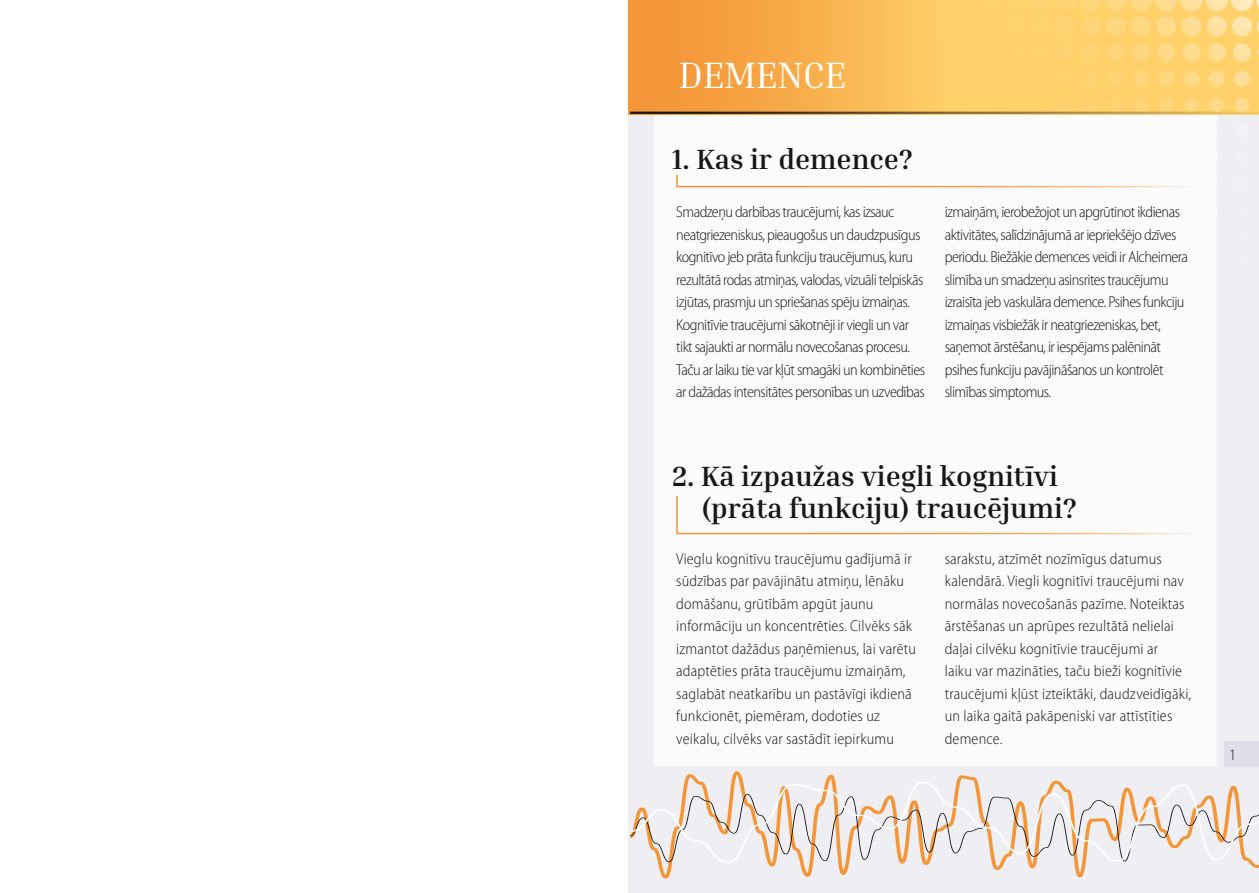
<style>
.page{position:relative;width:1259px;height:893px;background:#fff}
.page>*{position:absolute;margin:0;border:0;box-sizing:border-box;transform-origin:0 0}
.t1{font:37.5px "Inria Serif";letter-spacing:-.01em;color:#fff}
.t2{font:700 28.5px/31.5px "Inria Serif";color:#181716}
.t3{font:300 semi-condensed 15.75px/22.5px "Myriad Pro";letter-spacing:-.035em;color:#181716}
.t4{font:300 semi-condensed 15.75px/22.5px "Myriad Pro";letter-spacing:.01em;color:#181716}
</style>
<div class="page">
<div style="left:628px;top:0;width:631px;height:893px;background:#efeef3"></div>
<div style="left:654px;top:0;width:563px;height:766px;background:#fff"></div>
<svg style="left:628px;top:0;width:631px;height:114px;background:#f9b955"></svg>
<img style="left:927px;top:0;width:22px;height:11px">
<img style="left:928px;top:16px;width:20px;height:20px;border-radius:10px">
<img style="left:929px;top:44px;width:18px;height:18px;border-radius:9px">
<img style="left:930px;top:71px;width:16px;height:16px;border-radius:8px">
<img style="left:931px;top:98px;width:14px;height:14px;border-radius:7px">
<img style="left:952px;top:0;width:23px;height:11px">
<img style="left:953px;top:16px;width:20px;height:20px;border-radius:10px">
<img style="left:954px;top:44px;width:18px;height:18px;border-radius:9px">
<img style="left:955px;top:71px;width:17px;height:16px;border-radius:8px">
<img style="left:956px;top:98px;width:15px;height:14px;border-radius:7px">
<img style="left:978px;top:0;width:22px;height:11px">
<img style="left:979px;top:16px;width:20px;height:20px;border-radius:10px">
<img style="left:980px;top:44px;width:18px;height:18px;border-radius:9px">
<img style="left:981px;top:71px;width:16px;height:16px;border-radius:8px">
<img style="left:981px;top:98px;width:15px;height:14px;border-radius:7px">
<img style="left:1003px;top:0;width:22px;height:11px">
<img style="left:1004px;top:16px;width:20px;height:20px;border-radius:10px">
<img style="left:1005px;top:44px;width:18px;height:18px;border-radius:9px">
<img style="left:1006px;top:71px;width:16px;height:16px;border-radius:8px">
<img style="left:1007px;top:98px;width:14px;height:14px;border-radius:7px">
<img style="left:1028px;top:0;width:22px;height:11px">
<img style="left:1029px;top:16px;width:20px;height:20px;border-radius:10px">
<img style="left:1030px;top:44px;width:18px;height:18px;border-radius:9px">
<img style="left:1031px;top:71px;width:16px;height:16px;border-radius:8px">
<img style="left:1032px;top:98px;width:15px;height:14px;border-radius:7px">
<img style="left:1053px;top:0;width:23px;height:11px">
<img style="left:1055px;top:16px;width:20px;height:20px;border-radius:10px">
<img style="left:1056px;top:44px;width:18px;height:18px;border-radius:9px">
<img style="left:1057px;top:71px;width:16px;height:16px;border-radius:8px">
<img style="left:1057px;top:98px;width:15px;height:14px;border-radius:7px">
<img style="left:1079px;top:0;width:22px;height:11px">
<img style="left:1080px;top:16px;width:20px;height:20px;border-radius:10px">
<img style="left:1081px;top:44px;width:18px;height:18px;border-radius:9px">
<img style="left:1082px;top:71px;width:16px;height:16px;border-radius:8px">
<img style="left:1083px;top:98px;width:14px;height:14px;border-radius:7px">
<img style="left:1104px;top:0;width:22px;height:11px">
<img style="left:1105px;top:16px;width:20px;height:20px;border-radius:10px">
<img style="left:1106px;top:44px;width:18px;height:18px;border-radius:9px">
<img style="left:1107px;top:71px;width:16px;height:16px;border-radius:8px">
<img style="left:1108px;top:98px;width:14px;height:14px;border-radius:7px">
<img style="left:1129px;top:0;width:23px;height:11px">
<img style="left:1130px;top:16px;width:20px;height:20px;border-radius:10px">
<img style="left:1131px;top:44px;width:18px;height:18px;border-radius:9px">
<img style="left:1132px;top:71px;width:17px;height:16px;border-radius:8px">
<img style="left:1133px;top:98px;width:15px;height:14px;border-radius:7px">
<img style="left:1155px;top:0;width:22px;height:11px">
<img style="left:1156px;top:16px;width:20px;height:20px;border-radius:10px">
<img style="left:1157px;top:44px;width:18px;height:18px;border-radius:9px">
<img style="left:1158px;top:71px;width:16px;height:16px;border-radius:8px">
<img style="left:1158px;top:98px;width:15px;height:14px;border-radius:7px">
<img style="left:1180px;top:0;width:22px;height:11px">
<img style="left:1181px;top:16px;width:20px;height:20px;border-radius:10px">
<img style="left:1182px;top:44px;width:18px;height:18px;border-radius:9px">
<img style="left:1183px;top:71px;width:16px;height:16px;border-radius:8px">
<img style="left:1184px;top:98px;width:14px;height:14px;border-radius:7px">
<img style="left:1205px;top:0;width:22px;height:11px">
<img style="left:1206px;top:16px;width:20px;height:20px;border-radius:10px">
<img style="left:1207px;top:44px;width:18px;height:18px;border-radius:9px">
<img style="left:1208px;top:71px;width:16px;height:16px;border-radius:8px">
<img style="left:1209px;top:98px;width:15px;height:14px;border-radius:7px">
<img style="left:1230px;top:0;width:23px;height:11px">
<img style="left:1232px;top:16px;width:20px;height:20px;border-radius:10px">
<img style="left:1233px;top:44px;width:18px;height:18px;border-radius:9px">
<img style="left:1234px;top:71px;width:16px;height:16px;border-radius:8px">
<img style="left:1234px;top:98px;width:15px;height:14px;border-radius:7px">
<svg style="left:1256px;top:0;width:3px;height:9px"></svg>
<svg style="left:1257px;top:19px;width:2px;height:15px"></svg>
<svg style="left:658px;top:771px;width:601px;height:107px"></svg>
<svg style="left:630px;top:782px;width:629px;height:81px"></svg>
<hr style="left:630px;top:112px;width:629px;height:2px;background:#181716">
<svg style="left:676px;top:174px;width:518px;height:14px"></svg>
<svg style="left:676px;top:496px;width:518px;height:39px"></svg>
<div style="left:1225px;top:741px;width:34px;height:25px;background:#dfdde8"></div>
<h1 class="t1" style="left:678px;top:52px;width:169px">DEMENCE</h1>
<h2 class="t2" style="left:672px;top:143px;width:242px">1. Kas ir demence?</h2>
<p class="t3" style="left:676px;top:201px;width:250px">Smadzeņu darbības traucējumi, kas izsauc neatgriezeniskus, pieaugošus un daudzpusīgus kognitīvo jeb prāta funkciju traucējumus, kuru rezultātā rodas atmiņas, valodas, vizuāli telpiskās izjūtas, prasmju un spriešanas spēju izmaiņas.<br>Kognitīvie traucējumi sākotnēji ir viegli un var tikt sajaukti ar normālu novecošanas procesu.<br>Taču ar laiku tie var kļūt smagāki un kombinēties ar dažādas intensitātes personības un uzvedības</p>
<p class="t3" style="left:944px;top:201px;width:245px">izmaiņām, ierobežojot un apgrūtinot ikdienas aktivitātes, salīdzinājumā ar iepriekšējo dzīves periodu. Biežākie demences veidi ir Alcheimera slimība un smadzeņu asinsrites traucējumu izraisīta jeb vaskulāra demence. Psihes funkciju izmaiņas visbiežāk ir neatgriezeniskas, bet, saņemot ārstēšanu, ir iespējams palēnināt psihes funkciju pavājināšanos un kontrolēt slimības simptomus.</p>
<h2 class="t2" style="left:702px;top:460px;width:376px;text-indent:-30px">2. Kā izpaužas viegli kognitīvi (prāta funkciju) traucējumi?</h2>
<p class="t4" style="left:676px;top:547px;width:241px">Vieglu kognitīvu traucējumu gadījumā ir sūdzības par pavājinātu atmiņu, lēnāku domāšanu, grūtībām apgūt jaunu informāciju un koncentrēties. Cilvēks sāk izmantot dažādus paņēmienus, lai varētu adaptēties prāta traucējumu izmaiņām, saglabāt neatkarību un pastāvīgi ikdienā funkcionēt, piemēram, dodoties uz veikalu, cilvēks var sastādīt iepirkumu</p>
<p class="t4" style="left:944px;top:547px;width:248px">sarakstu, atzīmēt nozīmīgus datumus kalendārā. Viegli kognitīvi traucējumi nav normālas novecošanās pazīme. Noteiktas ārstēšanas un aprūpes rezultātā nelielai daļai cilvēku kognitīvie traucējumi ar<br>laiku var mazināties, taču bieži kognitīvie traucējumi kļūst izteiktāki, daudzveidīgāki, un laika gaitā pakāpeniski var attīstīties demence.</p>
<p class="t3" style="left:1229px;top:744px;width:9px">1</p>
</div>
